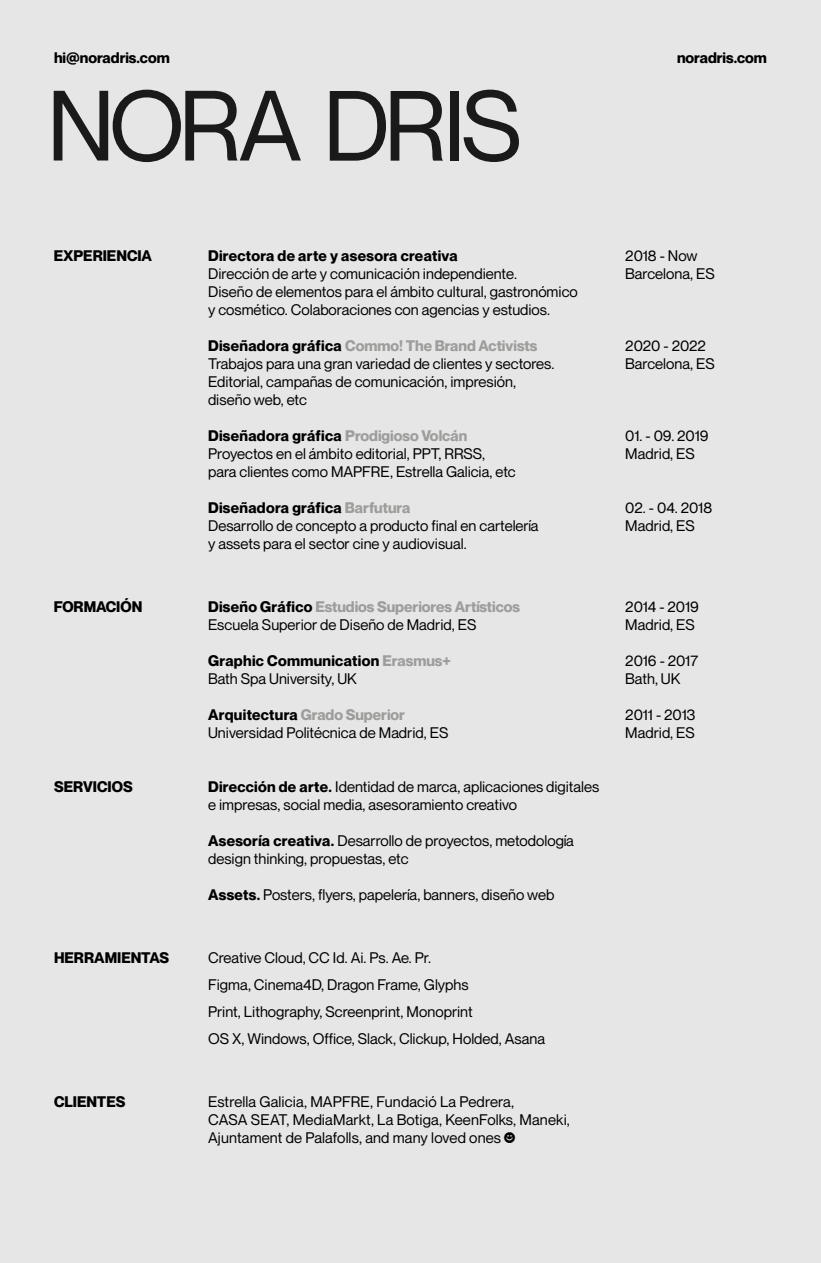
<style>
.page{position:relative;width:821px;height:1263px;background:#e6e6e6}
.page>*{position:absolute;margin:0;border:0;box-sizing:border-box;transform-origin:0 0}
.t1{font:15px/18px "Neue Montreal";color:#000}
.t2{font:700 15px/18px "Neue Montreal";letter-spacing:.02em;color:#000}
.t3{font:700 15px "Neue Montreal";color:#000}
.s1{font-weight:700}
.s2{font-weight:700;color:#9d9d9c}
.s3{color:#9d9d9c}
.s4{font-weight:400}
.s5{font-family:"Helvetica Neue"}
</style>
<div class="page">
<svg style="left:54px;top:90px;width:247px;height:72px"></svg>
<svg style="left:330px;top:91px;width:113px;height:70px"></svg>
<div style="left:449px;top:91px;width:9px;height:70px;background:#1a1a1a"></div>
<svg style="left:463px;top:90px;width:56px;height:72px"></svg>
<p class="t3" style="left:54px;top:49px;width:117px">hi@noradris.com</p>
<p class="t3" style="left:677px;top:49px;width:91px">noradris.com</p>
<p class="t3" style="left:54px;top:246px;width:100px">EXPERIENCIA</p>
<p class="t2" style="left:208px;top:247px;width:251px">Directora de arte y asesora creativa</p>
<p class="t1" style="left:208px;top:265px;width:371px">Dirección de arte y comunicación independiente.<br>Diseño de elementos para el ámbito cultural, gastronómico y cosmético. Colaboraciones con agencias y estudios.</p>
<p class="t1" style="left:208px;top:337px;width:348px"><span class="s1">Diseñadora gráfica</span> <span class="s2">Commo! The Brand Activists </span>Trabajos para una gran variedad de clientes y sectores.<br>Editorial, campañas de comunicación, impresión, diseño web, etc</p>
<p class="t1" style="left:208px;top:427px;width:309px"><span class="s1">Diseñadora gráfica</span> <span class="s2">Prodigioso Volcán<br></span>Proyectos en el ámbito editorial, PPT, RRSS, para clientes como MAPFRE, Estrella Galicia, etc</p>
<p class="t1" style="left:208px;top:499px;width:332px"><span class="s1">Diseñadora gráfica</span> <span class="s2">Barfutura<br></span>Desarrollo de concepto a producto final en cartelería y assets para el sector cine y audiovisual.</p>
<p class="t1" style="left:625px;top:247px;width:91px">2018 - Now<br>Barcelona, ES</p>
<p class="t1" style="left:625px;top:337px;width:91px">2020 - 2022<br>Barcelona, ES</p>
<p class="t1" style="left:625px;top:427px;width:85px">01. - 09. 2019<br>Madrid, ES</p>
<p class="t1" style="left:625px;top:499px;width:88px">02. - 04. 2018<br>Madrid, ES</p>
<p class="t3" style="left:54px;top:597px;width:90px">FORMACIÓN</p>
<p class="t1" style="left:208px;top:598px;width:313px"><span class="s1">Diseño Gráfico</span> <span class="s2">Estudios Superiores Artísticos<br></span>Escuela Superior de Diseño de Madrid, ES</p>
<p class="t2" style="left:208px;top:652px;width:244px">Graphic Communication <span class="s3">Erasmus+<br></span><span class="s4">Bath Spa University, UK</span></p>
<p class="t1" style="left:208px;top:706px;width:242px"><span class="s1">Arquitectura</span> <span class="s2">Grado Superior<br></span>Universidad Politécnica de Madrid, ES</p>
<p class="t1" style="left:625px;top:598px;width:75px">2014 - 2019<br>Madrid, ES</p>
<p class="t1" style="left:625px;top:652px;width:74px">2016 - 2017<br>Bath, UK</p>
<p class="t1" style="left:625px;top:706px;width:72px">2011 - 2013<br>Madrid, ES</p>
<p class="t3" style="left:54px;top:777px;width:80px">SERVICIOS</p>
<p class="t1" style="left:208px;top:778px;width:393px"><span class="s1">Dirección de arte.</span> Identidad de marca, aplicaciones digitales e impresas, social media, asesoramiento creativo</p>
<p class="t1" style="left:208px;top:832px;width:367px"><span class="s1">Asesoría creativa.</span> Desarrollo de proyectos, metodología design thinking, propuestas, etc</p>
<p class="t1" style="left:208px;top:886px;width:348px"><span class="s1">Assets.</span> Posters, flyers, papelería, banners, diseño web</p>
<p class="t3" style="left:54px;top:948px;width:117px">HERRAMIENTAS</p>
<p class="t1" style="left:208px;top:944px;width:338px;line-height:27px">Creative Cloud, CC Id. Ai. Ps. Ae. Pr.<br>Figma, Cinema4D, Dragon Frame, Glyphs<br>Print, Lithography, Screenprint, Monoprint<br>OS X, Windows, Office, Slack, Clickup, Holded, Asana</p>
<p class="t3" style="left:54px;top:1092px;width:73px">CLIENTES</p>
<p class="t1" style="left:208px;top:1093px;width:363px">Estrella Galicia, MAPFRE, Fundació La Pedrera,<br>CASA SEAT, MediaMarkt, La Botiga, KeenFolks, Maneki,<br>Ajuntament de Palafolls, and many loved ones <span class="s5">☻</span></p>
</div>
